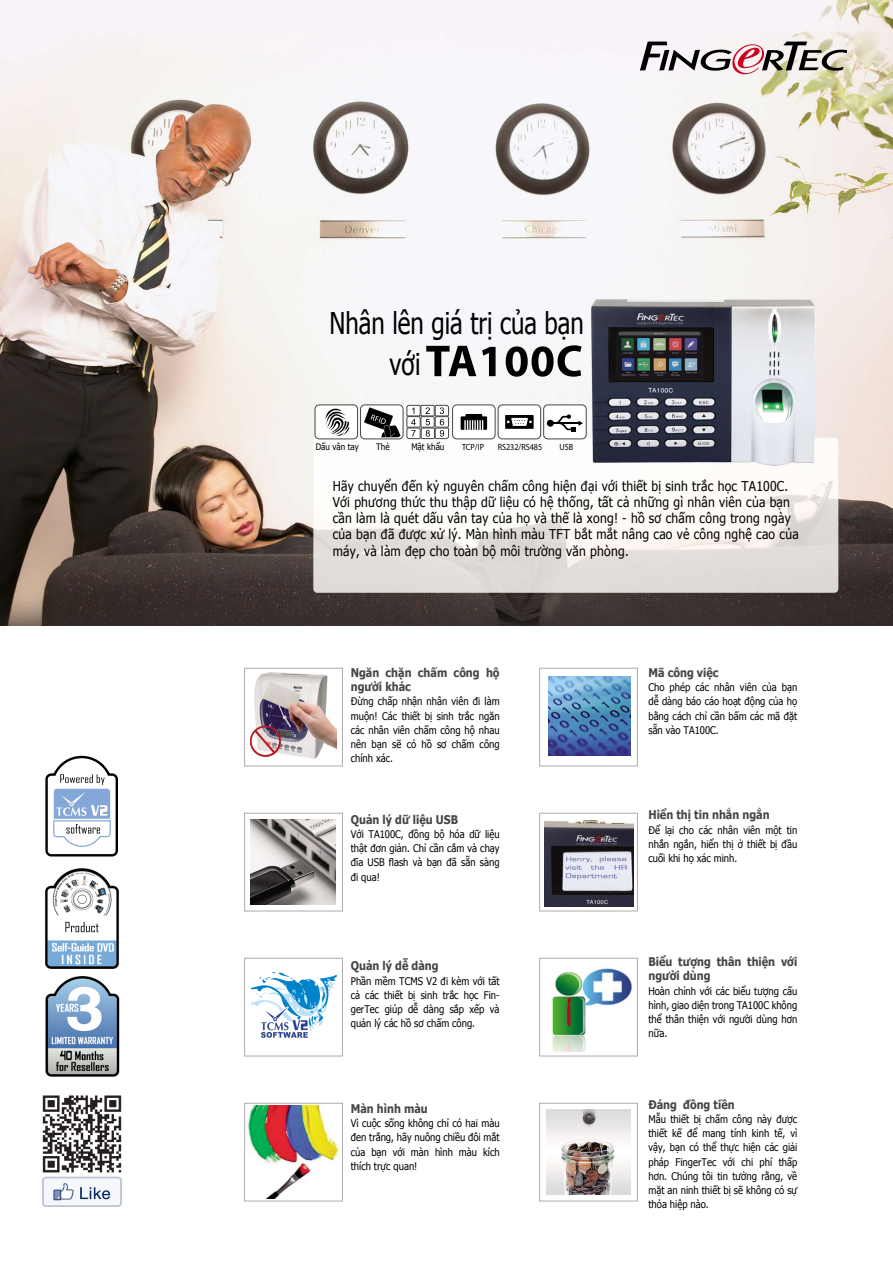
<style>
.page{position:relative;width:893px;height:1263px;background:#fff}
.page>*{position:absolute;margin:0;border:0;box-sizing:border-box;transform-origin:0 0}
.t1{font:30px/40.2px "Tahoma";color:#000;scale:.8 1}
.t2{font:13.5px/16.2px "Tahoma";letter-spacing:.02em;color:#000;scale:.9 1}
.t3{font:700 12px/14.2px "Tahoma";color:#464646;scale:.9 1}
.t4{font:10.5px/14.2px "Tahoma";color:#000;text-align:justify;scale:.9 1}
.t5{font:9px "Myriad";color:#000;scale:.9 1}
.t6{font:9px "Tahoma";color:#000;scale:.9 1}
</style>
<div class="page">
<img style="left:0;top:0;width:893px;height:626px">
<svg style="left:640px;top:42px;width:207px;height:32px"></svg>
<svg style="left:45px;top:756px;width:73px;height:100px"></svg>
<svg style="left:244px;top:667px;width:394px;height:535px"></svg>
<img style="left:543px;top:961px;width:91px;height:90px">
<img style="left:251px;top:963px;width:85px;height:85px">
<img style="left:250px;top:672px;width:87px;height:87px">
<img style="left:548px;top:676px;width:82px;height:79px">
<img style="left:248px;top:1106px;width:91px;height:93px">
<img style="left:251px;top:819px;width:85px;height:86px">
<img style="left:545px;top:820px;width:89px;height:86px">
<img style="left:546px;top:1109px;width:84px;height:85px">
<div style="left:315px;top:405px;width:43px;height:34px;background:#fff;border-radius:4px"></div>
<div style="left:315px;top:404px;width:43px;height:35px;border:1px solid #464646;border-radius:4px"></div>
<div style="left:453px;top:405px;width:42px;height:34px;background:#fff;border-radius:4px"></div>
<div style="left:452px;top:404px;width:43px;height:35px;border:1px solid #464646;border-radius:4px"></div>
<div style="left:498px;top:405px;width:43px;height:34px;background:#fff;border-radius:4px"></div>
<div style="left:498px;top:404px;width:43px;height:35px;border:1px solid #464646;border-radius:4px"></div>
<div style="left:544px;top:405px;width:42px;height:34px;background:#fff;border-radius:4px"></div>
<div style="left:543px;top:404px;width:44px;height:35px;border:1px solid #464646;border-radius:4px"></div>
<div style="left:547px;top:420px;width:7px;height:7px;background:#000;border-radius:50%"></div>
<hr style="left:553px;top:422px;width:26px;height:2px;background:#000">
<svg style="left:557px;top:414px;width:26px;height:17px"></svg>
<div style="left:505px;top:415px;width:29px;height:14px;background:#000"></div>
<svg style="left:507px;top:418px;width:25px;height:8px"></svg>
<div style="left:465px;top:414px;width:17px;height:5px;background:#000"></div>
<svg style="left:461px;top:416px;width:26px;height:14px"></svg>
<svg style="left:325px;top:408px;width:24px;height:28px"></svg>
<div style="left:361px;top:405px;width:42px;height:34px;background:#fff;border-radius:4px"></div>
<div style="left:360px;top:404px;width:43px;height:35px;border:1px solid #464646;border-radius:4px"></div>
<svg style="left:364px;top:405px;width:85px;height:34px"></svg>
<svg style="left:426px;top:346px;width:50px;height:30px"></svg>
<svg style="left:482px;top:347px;width:14px;height:29px"></svg>
<svg style="left:506px;top:345px;width:76px;height:32px"></svg>
<img style="left:43px;top:868px;width:78px;height:338px">
<h1 class="t1" style="left:390px;top:302px;width:244px;text-indent:-60px">Nhân lên giá trị của bạn với</h1>
<p class="t6" style="left:316px;top:441px;width:49px">Dấu vân tay</p>
<p class="t6" style="left:411px;top:441px;width:38px">Mật khẩu</p>
<p class="t5" style="left:462px;top:443px;width:26px">TCP/IP</p>
<p class="t5" style="left:498px;top:443px;width:51px">RS232/RS485</p>
<p class="t5" style="left:560px;top:443px;width:17px">USB</p>
<p class="t2" style="left:333px;top:477px;width:519px">Hãy chuyển đến kỷ nguyên chấm công hiện đại với thiết bị sinh trắc học TA100C.<br>Với phương thức thu thập dữ liệu có hệ thống, tất cả những gì nhân viên của bạn cần làm là quét dấu vân tay của họ và thế là xong! - hồ sơ chấm công trong ngày của bạn đã được xử lý. Màn hình màu TFT bắt mắt nâng cao vẻ công nghệ cao của máy, và làm đẹp cho toàn bộ môi trường văn phòng.</p>
<p class="t6" style="left:376px;top:441px;width:17px">Thẻ</p>
<p class="t3" style="left:351px;top:665px;width:167px">Ngăn chặn chấm công hộ người khác</p>
<p class="t4" style="left:351px;top:694px;width:167px">Đừng chấp nhận nhân viên đi làm muộn! Các thiết bị sinh trắc ngăn các nhân viên chấm công hộ nhau nên bạn sẽ có hồ sơ chấm công chính xác.</p>
<p class="t3" style="left:351px;top:811px;width:121px">Quản lý dữ liệu USB</p>
<p class="t4" style="left:351px;top:826px;width:167px">Với TA100C, đồng bộ hóa dữ liệu thật đơn giản. Chỉ cần cắm và chạy đĩa USB flash và bạn đã sẵn sàng đi qua!</p>
<p class="t3" style="left:351px;top:958px;width:99px">Quản lý dễ dàng</p>
<p class="t4" style="left:351px;top:973px;width:167px">Phần mềm TCMS V2 đi kèm với tất cả các thiết bị sinh trắc học Fin&shy;gerTec giúp dễ dàng sắp xếp và quản lý các hồ sơ chấm công.</p>
<p class="t3" style="left:351px;top:1101px;width:87px">Màn hình màu</p>
<p class="t4" style="left:351px;top:1116px;width:167px">Vì cuộc sống không chỉ có hai màu đen trắng, hãy nuông chiều đôi mắt của bạn với màn hình màu kích thích trực quan!</p>
<p class="t3" style="left:648px;top:665px;width:79px">Mã công việc</p>
<p class="t4" style="left:648px;top:680px;width:167px">Cho phép các nhân viên của bạn dễ dàng báo cáo hoạt động của họ bằng cách chỉ cần bấm các mã đặt sẵn vào TA100C.</p>
<p class="t3" style="left:648px;top:807px;width:136px">Hiển thị tin nhắn ngắn</p>
<p class="t4" style="left:648px;top:822px;width:167px">Để lại cho các nhân viên một tin nhắn ngắn, hiển thị ở thiết bị đầu cuối khi họ xác minh.</p>
<p class="t3" style="left:648px;top:954px;width:167px">Biểu tượng thân thiện với người dùng</p>
<p class="t4" style="left:648px;top:983px;width:167px">Hoàn chỉnh với các biểu tượng cấu hình, giao diện trong TA100C không thể thân thiện với người dùng hơn nữa.</p>
<p class="t3" style="left:648px;top:1096px;width:97px">Đáng đồng tiền</p>
<p class="t4" style="left:648px;top:1111px;width:167px">Mẫu thiết bị chấm công này được thiết kế để mang tính kinh tế, vì vậy, bạn có thể thực hiện các giải pháp FingerTec với chi phí thấp hơn. Chúng tôi tin tưởng rằng, về mặt an ninh thiết bị sẽ không có sự thỏa hiệp nào.</p>
</div>
